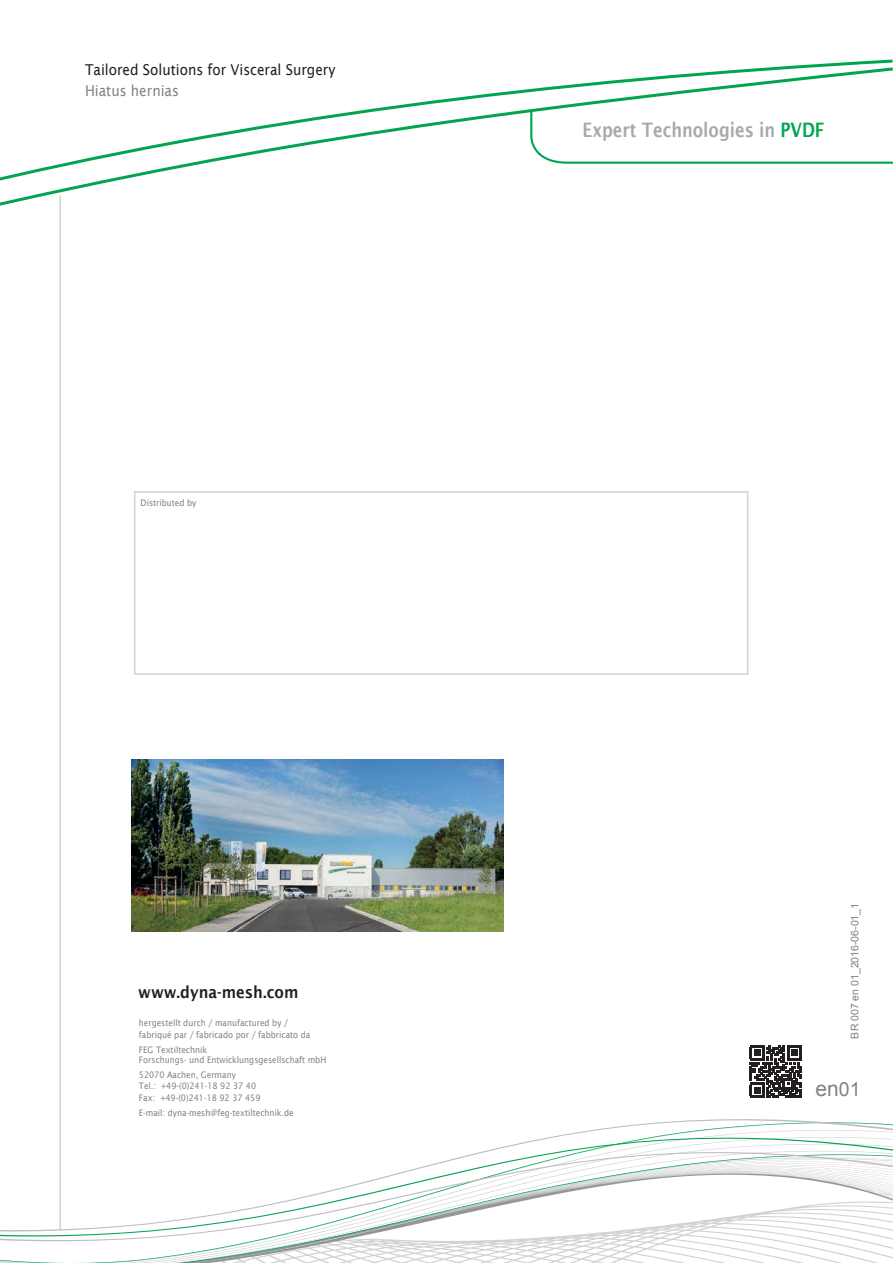
<style>
.page{position:relative;width:893px;height:1263px;background:#fff}
.page>*{position:absolute;margin:0;border:0;box-sizing:border-box;transform-origin:0 0}
.t1{font:21px "Arial";color:#808285}
.t2{font:600 19.95px "Lucida Sans";color:#a8a9ad;scale:.82 1}
.t3{font:600 16.5px "Lucida Sans";color:#231f20;scale:.9 1}
.t4{font:15px "Lucida Sans";color:#231f20;scale:.9 1}
.t5{font:15px "Lucida Sans";color:#808285;scale:.9 1}
.t6{font:10.5px "Arial";color:#808285}
.t7{font:9px/10.5px "Lucida Sans";color:#808285;scale:.9 1}
.s1{color:#00a54f}
.s2{font-size:19.5px}
</style>
<div class="page">
<svg style="left:0;top:1243px;width:893px;height:20px"></svg>
<svg style="left:0;top:1234px;width:893px;height:9px"></svg>
<svg style="left:0;top:1117px;width:893px;height:117px"></svg>
<svg style="left:0;top:66px;width:893px;height:151px"></svg>
<img style="left:132px;top:760px;width:371px;height:171px">
<hr style="left:60px;top:196px;width:1px;height:1033px;background:#d1d2d4">
<svg style="left:750px;top:1045px;width:52px;height:52px"></svg>
<hr style="left:787px;top:1045px;width:15px;height:3px;background:#231f20">
<div style="left:134px;top:491px;width:614px;height:184px;background:#fff;border:2px solid #d1d2d4"></div>
<h3 class="t4" style="left:85px;top:61px;width:280px">Tailored Solutions for Visceral Surgery</h3>
<h3 class="t5" style="left:85px;top:82px;width:106px">Hiatus hernias</h3>
<p class="t7" style="left:141px;top:497px;width:64px">Distributed by</p>
<h3 class="t3" style="left:138px;top:983px;width:180px">www.dyna-mesh.com</h3>
<p class="t7" style="left:139px;top:1017px;width:192px;line-height:12px">hergestellt durch / manufactured by / fabriqué par / fabricado por / fabbricato da</p>
<p class="t7" style="left:139px;top:1044px;width:210px">FEG Textiltechnik<br>Forschungs- und Entwicklungsgesellschaft mbH</p>
<p class="t7" style="left:139px;top:1070px;width:132px">52070 Aachen, Germany<br>Tel.: +49-(0)241-18 92 37 40</p>
<p class="t7" style="left:139px;top:1090px;width:174px;line-height:15px">Fax: +49-(0)241-18 92 37 459<br>E-mail: dyna-mesh@feg-textiltechnik.de</p>
<h2 class="t2" style="left:583px;top:118px;width:296px">Expert Technologies in <span class="s1">PVDF</span></h2>
<p class="t6" style="left:848px;top:1038px;width:137px;rotate:-90deg">BR 007 en 01_2016-06-01_1</p>
<h1 class="t1" style="left:815px;top:1074px;width:47px">en<span class="s2">01</span></h1>
</div>
